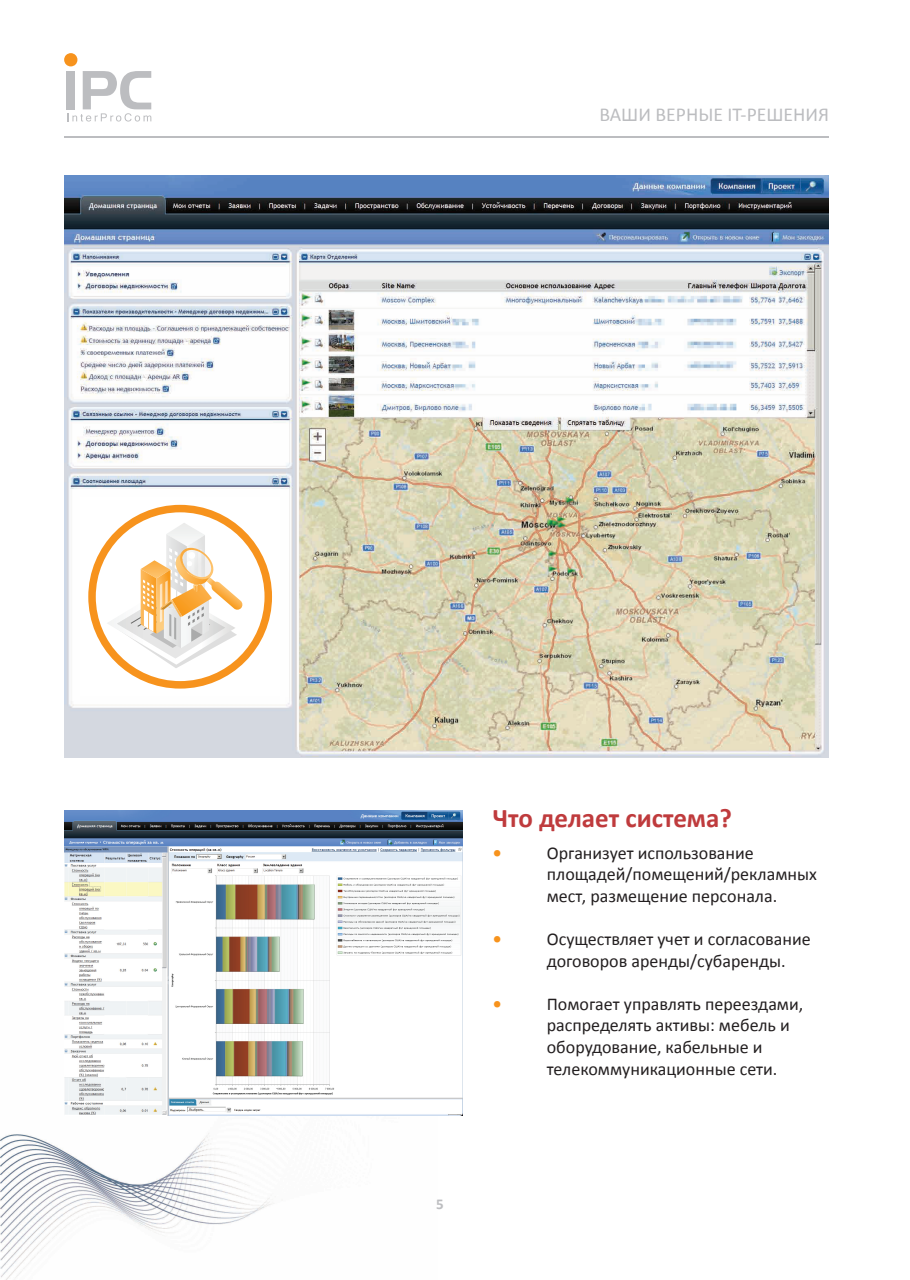
<style>
.page{position:relative;width:910px;height:1280px;background:#fff}
.page>*{position:absolute;margin:0;border:0;box-sizing:border-box;transform-origin:0 0}
.t1{font:700 27px "Calibri";color:#bf3b3d}
.t2{font:19.8px "Calibri";color:#bcbdc0}
.t3{font:18px/21.6px "Calibri";color:#231f20}
.t4{font:700 18px "Calibri";color:#f7931d}
.t5{font:700 15px "Calibri";color:#bcbdc0}
</style>
<div class="page">
<svg style="left:64px;top:53px;width:87px;height:69px"></svg>
<hr style="left:64px;top:136px;width:764px;height:2px;background:#bcbdc0">
<img style="left:1px;top:1133px;width:273px;height:147px">
<img style="left:64px;top:810px;width:399px;height:306px">
<img style="left:64px;top:176px;width:764px;height:581px">
<div style="left:80px;top:497px;width:200px;height:199px;background:#fff"></div>
<svg style="left:92px;top:509px;width:176px;height:176px"></svg>
<div style="left:88px;top:505px;width:184px;height:184px;border:8px solid #f7931d;border-radius:50%"></div>
<svg style="left:107px;top:523px;width:136px;height:145px"></svg>
<p class="t2" style="left:599px;top:102px;width:231px">ВАШИ ВЕРНЫЕ IT-РЕШЕНИЯ</p>
<p class="t5" style="left:436px;top:1194px;width:9px">5</p>
<h1 class="t1" style="left:493px;top:800px;width:241px">Что делает система?</h1>
<p class="t4" style="left:493px;top:841px;width:10px">•</p>
<p class="t3" style="left:547px;top:842px;width:272px">Организует использование площадей/помещений/рекламных мест, размещение персонала.</p>
<p class="t4" style="left:493px;top:927px;width:10px">•</p>
<p class="t3" style="left:547px;top:928px;width:266px">Осуществляет учет и согласование договоров аренды/субаренды.</p>
<p class="t4" style="left:493px;top:992px;width:10px">•</p>
<p class="t3" style="left:547px;top:993px;width:258px">Помогает управлять переездами, распределять активы: мебель и оборудование, кабельные и телекоммуникационные сети.</p>
</div>
